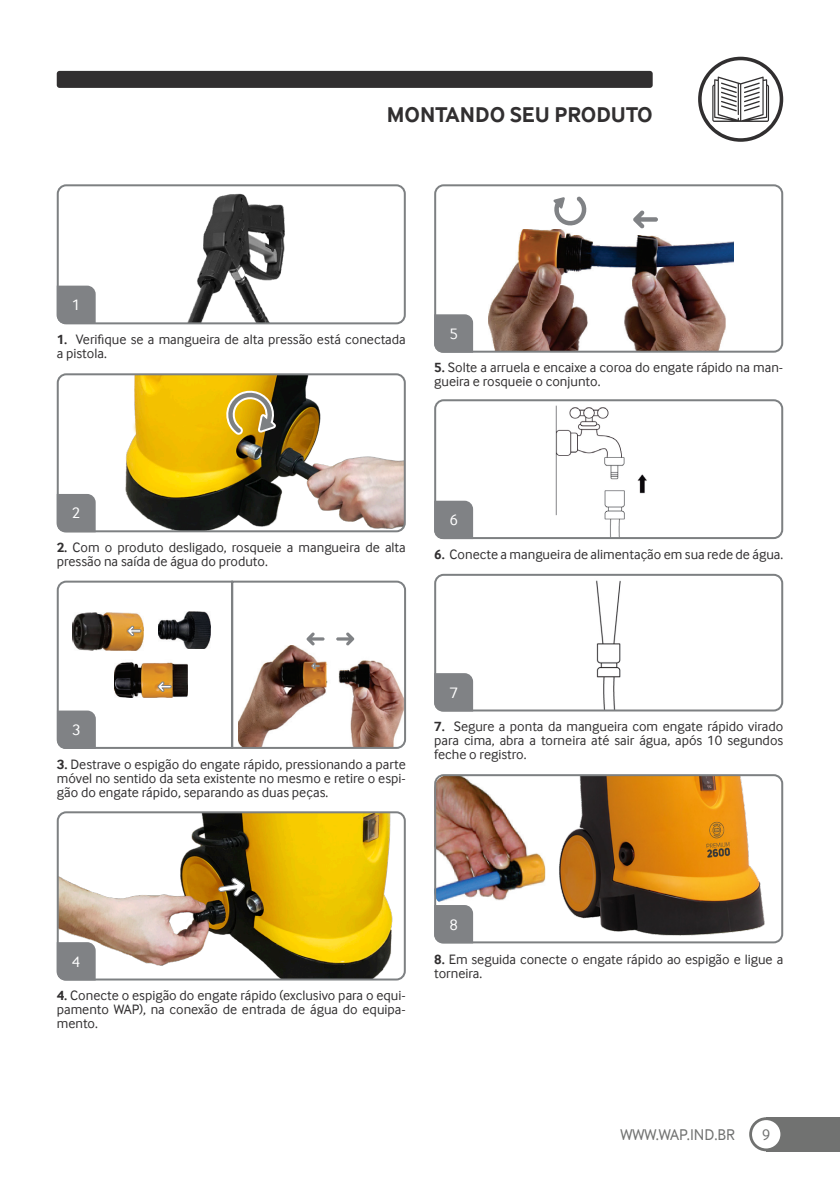
<style>
.page{position:relative;width:840px;height:1191px;background:#fff}
.page>*{position:absolute;margin:0;border:0;box-sizing:border-box;transform-origin:0 0}
.t1{font:700 22px "Inter Face";color:#312f30}
.t2{font:16px "Inter Face";color:#717271}
.t3{font:15.8px "Inter Face";color:#fff}
.t4{font:14px/14px "Inter Face";color:#312f30}
.s1{font-weight:700}
</style>
<div class="page">
<div style="left:765px;top:1117px;width:74px;height:34px;background:#717271"></div>
<svg style="left:748px;top:1117px;width:34px;height:34px"></svg>
<div style="left:751px;top:1120px;width:29px;height:28px;background:#fff;border-radius:50%"></div>
<div style="left:57px;top:71px;width:595px;height:17px;background:#312f30;border-radius:3px"></div>
<svg style="left:697px;top:57px;width:85px;height:85px"></svg>
<div style="left:701px;top:60px;width:78px;height:78px;background:#fff;border-radius:50%"></div>
<svg style="left:712px;top:77px;width:56px;height:45px"></svg>
<img style="left:437px;top:777px;width:6px;height:125px">
<img style="left:60px;top:374px;width:344px;height:157px">
<div style="left:57px;top:373px;width:348px;height:159px;border:2px solid #7d8082;border-radius:9px"></div>
<img style="left:60px;top:185px;width:344px;height:138px">
<div style="left:57px;top:184px;width:348px;height:140px;border:2px solid #7d8082;border-radius:9px"></div>
<img style="left:488px;top:229px;width:244px;height:121px">
<div style="left:434px;top:184px;width:348px;height:169px;border:2px solid #7d8082;border-radius:9px"></div>
<svg style="left:633px;top:210px;width:24px;height:19px"></svg>
<svg style="left:553px;top:196px;width:34px;height:30px"></svg>
<svg style="left:221px;top:388px;width:57px;height:49px;background:#bda041"></svg>
<img style="left:555px;top:405px;width:92px;height:131px">
<div style="left:434px;top:399px;width:348px;height:140px;border:2px solid #7d8082;border-radius:9px"></div>
<img style="left:596px;top:580px;width:25px;height:128px">
<div style="left:434px;top:574px;width:348px;height:137px;border:2px solid #7d8082;border-radius:9px"></div>
<img style="left:60px;top:812px;width:344px;height:167px">
<div style="left:57px;top:811px;width:348px;height:169px;border:2px solid #7d8082;border-radius:9px"></div>
<svg style="left:218px;top:876px;width:28px;height:21px"></svg>
<svg style="left:57px;top:286px;width:39px;height:38px"></svg>
<svg style="left:57px;top:494px;width:39px;height:38px"></svg>
<svg style="left:56px;top:580px;width:351px;height:169px"></svg>
<svg style="left:57px;top:942px;width:39px;height:38px"></svg>
<img style="left:443px;top:775px;width:338px;height:167px">
<div style="left:434px;top:774px;width:348px;height:169px;border:2px solid #7d8082;border-radius:9px"></div>
<svg style="left:434px;top:905px;width:39px;height:38px"></svg>
<svg style="left:434px;top:501px;width:39px;height:38px"></svg>
<svg style="left:434px;top:314px;width:39px;height:39px;background:#848688"></svg>
<svg style="left:434px;top:673px;width:39px;height:38px"></svg>
<p class="t3" style="left:72px;top:296px;width:10px">1</p>
<h1 class="t1" style="left:386px;top:102px;width:267px">MONTANDO SEU PRODUTO</h1>
<p class="t4" style="left:57px;top:332px;width:350px"><span class="s1">1.</span> Verifique se a mangueira de alta pressão está conectada a pistola.</p>
<p class="t3" style="left:449px;top:324px;width:10px">5</p>
<p class="t4" style="left:434px;top:360px;width:350px"><span class="s1">5.</span> Solte a arruela e encaixe a coroa do engate rápido na man&shy;gueira e rosqueie o conjunto.</p>
<p class="t3" style="left:72px;top:504px;width:10px">2</p>
<p class="t4" style="left:57px;top:540px;width:350px"><span class="s1">2.</span> Com o produto desligado, rosqueie a mangueira de alta pressão na saída de água do produto.</p>
<p class="t3" style="left:449px;top:511px;width:10px">6</p>
<p class="t4" style="left:434px;top:547px;width:350px"><span class="s1">6.</span> Conecte a mangueira de alimentação em sua rede de água.</p>
<p class="t3" style="left:72px;top:721px;width:10px">3</p>
<p class="t4" style="left:57px;top:757px;width:350px;text-align:justify"><span class="s1">3.</span> Destrave o espigão do engate rápido, pressionando a parte móvel no sentido da seta existente no mesmo e retire o espi&shy;gão do engate rápido, separando as duas peças.</p>
<p class="t3" style="left:449px;top:683px;width:10px">7</p>
<p class="t4" style="left:434px;top:719px;width:350px;text-align:justify"><span class="s1">7.</span> Segure a ponta da mangueira com engate rápido virado para cima, abra a torneira até sair água, após 10 segundos feche o registro.</p>
<p class="t3" style="left:72px;top:952px;width:10px">4</p>
<p class="t4" style="left:57px;top:988px;width:350px;text-align:justify"><span class="s1">4.</span> Conecte o espigão do engate rápido (exclusivo para o equi&shy;pamento WAP), na conexão de entrada de água do equipa&shy;mento.</p>
<p class="t3" style="left:449px;top:915px;width:10px">8</p>
<p class="t4" style="left:434px;top:952px;width:350px"><span class="s1">8.</span> Em seguida conecte o engate rápido ao espigão e ligue a torneira.</p>
<p class="t2" style="left:620px;top:1125px;width:116px">WWW.WAP.IND.BR</p>
<p class="t2" style="left:761px;top:1125px;width:10px">9</p>
</div>
